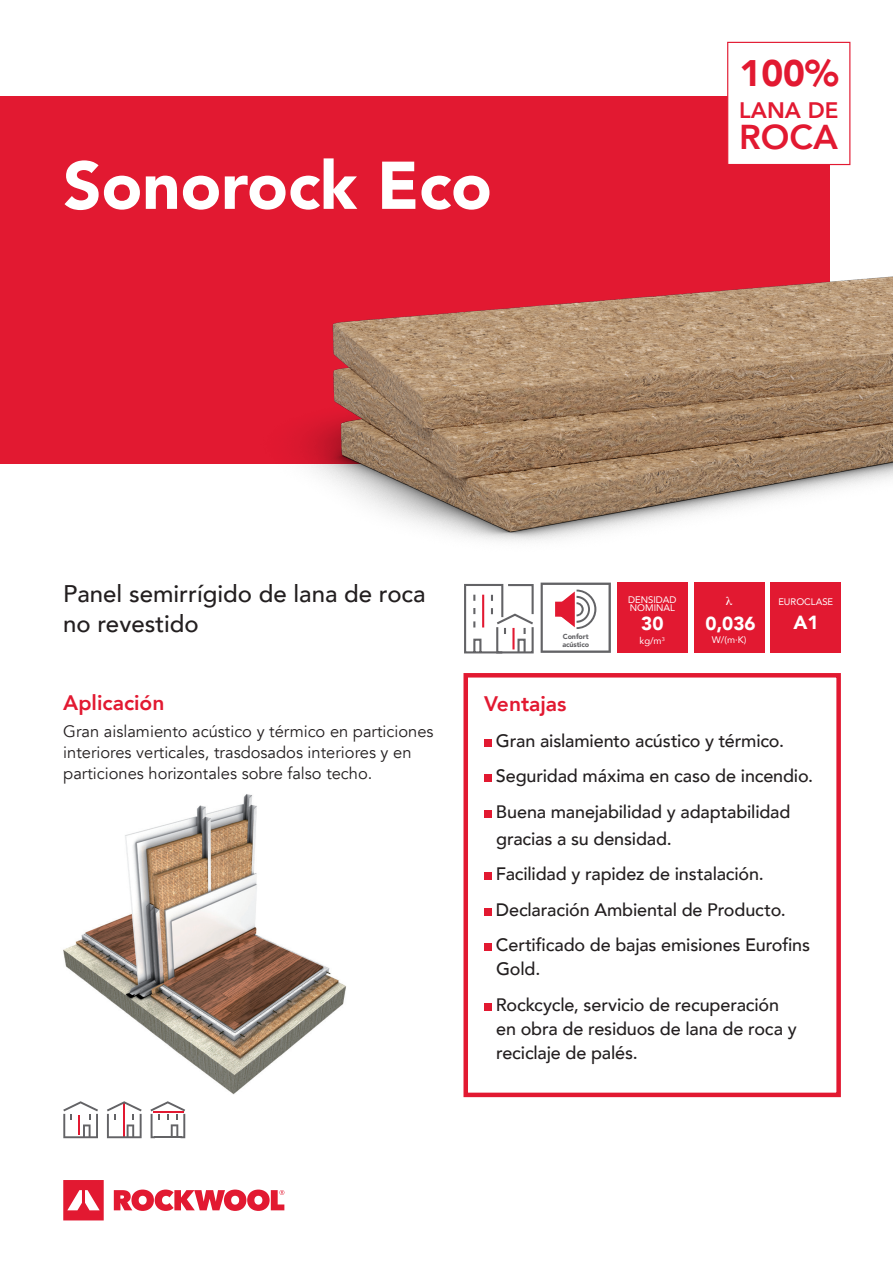
<style>
.page{position:relative;width:893px;height:1263px;background:#fff}
.page>*{position:absolute;margin:0;border:0;box-sizing:border-box;transform-origin:0 0}
.t1{font:900 66.75px "Avenir";color:#fff}
.t2{font:900 36.9px "Avenir";color:#e21931}
.t3{font:800 34.5px "Avenir";color:#e21931}
.t4{font:500 24px/30px "Avenir";color:#231f20}
.t5{font:800 22.35px "Avenir";color:#e21931}
.t6{font:800 21px "Avenir";color:#e21931}
.t7{font:900 18.9px "Avenir";color:#fff}
.t8{font:500 18px/24px "Avenir";letter-spacing:-.01em;color:#231f20}
.t9{font:16.5px/21px "Avenir";color:#231f20}
.t10{font:10.65px "Avenir";color:#fff}
.t11{font:9.45px "Avenir";color:#fff}
.t12{font:900 7.2px "Avenir LT Std";letter-spacing:-.015em;color:#636366}
.t13{font:6.15px "Avenir";color:#fff}
</style>
<div class="page">
<img style="left:63px;top:794px;width:283px;height:301px">
<div style="left:463px;top:673px;width:378px;height:424px;border:4px solid #e21931"></div>
<svg style="left:63px;top:1180px;width:41px;height:40px"></svg>
<svg style="left:114px;top:1189px;width:170px;height:22px"></svg>
<div style="left:0;top:96px;width:829px;height:367px;background:#e21931"></div>
<div style="left:727px;top:42px;width:123px;height:123px;background:#fff;border:1px solid #e21931"></div>
<div style="left:484px;top:739px;width:7px;height:7px;background:#e21931"></div>
<div style="left:484px;top:775px;width:7px;height:7px;background:#e21931"></div>
<div style="left:484px;top:810px;width:7px;height:7px;background:#e21931"></div>
<div style="left:484px;top:873px;width:7px;height:7px;background:#e21931"></div>
<div style="left:484px;top:908px;width:7px;height:7px;background:#e21931"></div>
<div style="left:484px;top:944px;width:7px;height:7px;background:#e21931"></div>
<div style="left:484px;top:1003px;width:7px;height:7px;background:#e21931"></div>
<div style="left:771px;top:583px;width:70px;height:70px;background:#e21931"></div>
<div style="left:694px;top:583px;width:70px;height:70px;background:#e21931"></div>
<svg style="left:464px;top:585px;width:70px;height:69px"></svg>
<img style="left:248px;top:189px;width:645px;height:396px">
<svg style="left:541px;top:583px;width:70px;height:70px"></svg>
<div style="left:617px;top:583px;width:70px;height:70px;background:#e21931"></div>
<svg style="left:63px;top:1101px;width:35px;height:37px"></svg>
<svg style="left:107px;top:1101px;width:35px;height:37px"></svg>
<svg style="left:150px;top:1101px;width:35px;height:37px"></svg>
<hr style="left:153px;top:1111px;width:30px;height:2px;background:#e21931">
<p class="t2" style="left:740px;top:41px;width:100px">100%</p>
<p class="t1" style="left:63px;top:128px;width:430px">Sonorock Eco</p>
<p class="t5" style="left:739px;top:92px;width:101px">LANA DE</p>
<p class="t3" style="left:739px;top:110px;width:100px">ROCA</p>
<p class="t4" style="left:63px;top:578px;width:364px">Panel semirrígido de lana de roca no revestido</p>
<p class="t12" style="left:563px;top:632px;width:27px">Confort</p>
<p class="t12" style="left:562px;top:640px;width:28px">acústico</p>
<p class="t11" style="left:628px;top:592px;width:50px">DENSIDAD</p>
<p class="t11" style="left:630px;top:600px;width:47px">NOMINAL</p>
<p class="t11" style="left:640px;top:633px;width:27px">kg/m<sup>3</sup></p>
<p class="t7" style="left:641px;top:608px;width:24px">30</p>
<p class="t7" style="left:706px;top:608px;width:52px">0,036</p>
<p class="t10" style="left:712px;top:632px;width:37px">W/(mK)</p>
<p class="t13" style="left:663px;top:635px;width:5px">3</p>
<p class="t11" style="left:712px;top:632px;width:36px">W/(m·K)</p>
<p class="t11" style="left:778px;top:594px;width:56px">EUROCLASE</p>
<p class="t7" style="left:793px;top:606px;width:27px">A1</p>
<p class="t6" style="left:63px;top:687px;width:103px">Aplicación</p>
<p class="t9" style="left:63px;top:721px;width:372px">Gran aislamiento acústico y térmico en particiones interiores verticales, trasdosados interiores y en particiones horizontales sobre falso techo.</p>
<p class="t6" style="left:484px;top:687px;width:84px">Ventajas</p>
<p class="t8" style="left:496px;top:727px;width:290px">Gran aislamiento acústico y térmico.</p>
<p class="t8" style="left:496px;top:763px;width:319px">Seguridad máxima en caso de incendio.</p>
<p class="t8" style="left:496px;top:797px;width:296px;line-height:27px">Buena manejabilidad y adaptabilidad gracias a su densidad.</p>
<p class="t8" style="left:496px;top:861px;width:269px">Facilidad y rapidez de instalación.</p>
<p class="t8" style="left:496px;top:896px;width:291px">Declaración Ambiental de Producto.</p>
<p class="t8" style="left:496px;top:932px;width:316px">Certificado de bajas emisiones Eurofins<br>Gold.</p>
<p class="t8" style="left:496px;top:991px;width:302px">Rockcycle, servicio de recuperación en obra de residuos de lana de roca y reciclaje de palés.</p>
</div>
